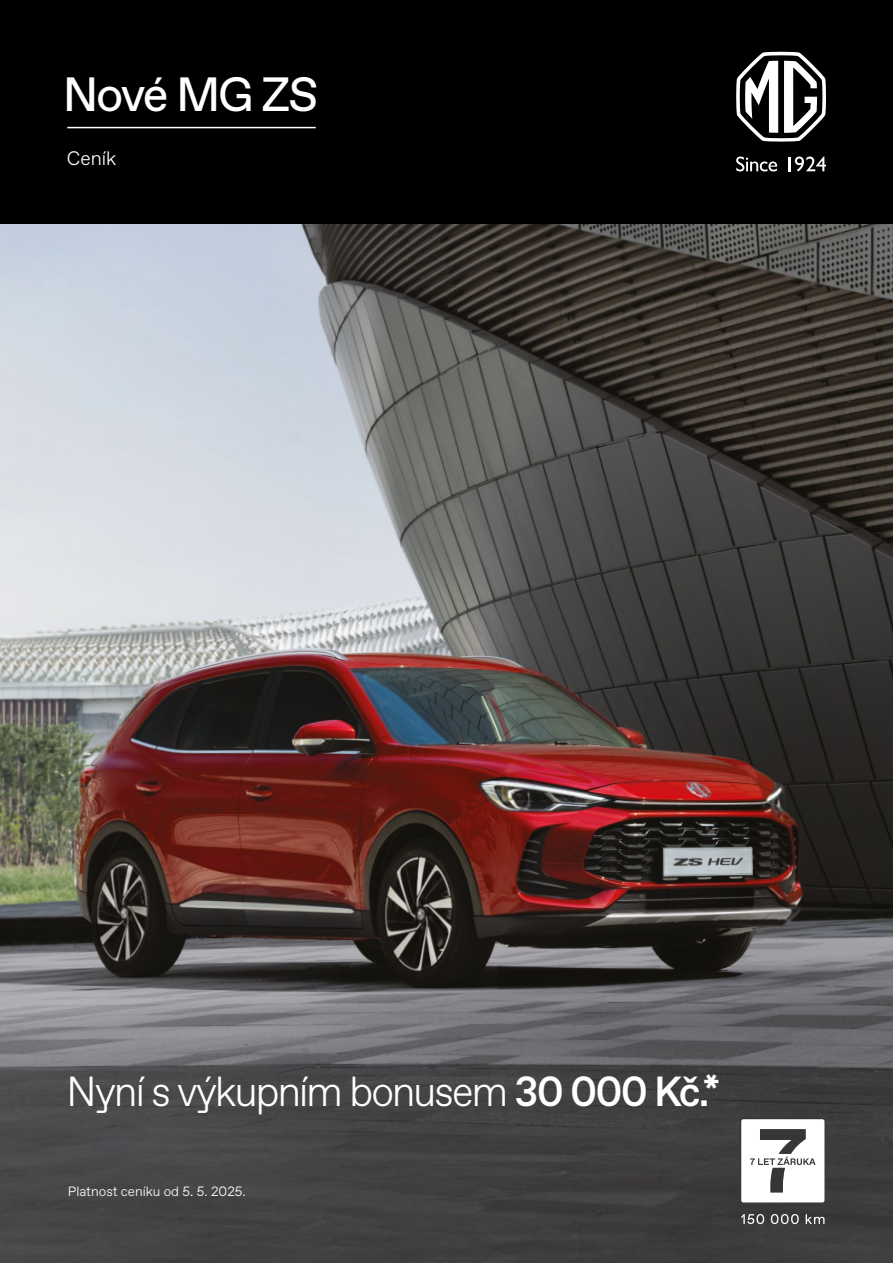
<style>
.page{position:relative;width:893px;height:1263px;background:#fff}
.page>*{position:absolute;margin:0;border:0;box-sizing:border-box;transform-origin:0 0}
.t1{font:48px "Favorit Std";letter-spacing:-.05em;color:#fff}
.t2{font:300 42px "Favorit Std";letter-spacing:-.045em;color:#fff}
.t3{font:300 19.5px "Favorit Std";color:#fff}
.t4{font:300 13.5px "Favorit Std";color:#fff}
.s1{font-weight:500}
</style>
<div class="page">
<img style="left:0;top:223px;width:893px;height:1040px">
<div style="left:0;top:0;width:893px;height:223px;background:#000"></div>
<hr style="left:67px;top:127px;width:249px;height:1px;background:#fff">
<svg style="left:736px;top:157px;width:41px;height:14px"></svg>
<hr style="left:788px;top:157px;width:3px;height:14px;background:#fff">
<svg style="left:795px;top:157px;width:31px;height:14px"></svg>
<svg style="left:736px;top:52px;width:90px;height:90px"></svg>
<svg style="left:740px;top:1118px;width:86px;height:86px"></svg>
<svg style="left:741px;top:1214px;width:23px;height:10px"></svg>
<svg style="left:771px;top:1214px;width:28px;height:10px"></svg>
<svg style="left:806px;top:1214px;width:18px;height:10px"></svg>
<p class="t1" style="left:63px;top:62px;width:257px">Nové MG ZS</p>
<p class="t3" style="left:67px;top:145px;width:51px">Ceník</p>
<p class="t2" style="left:67px;top:1064px;width:655px">Nyní s výkupním bonusem <span class="s1">30 000 Kč.*</span></p>
<p class="t4" style="left:68px;top:1182px;width:179px">Platnost ceníku od 5. 5. 2025.</p>
</div>
